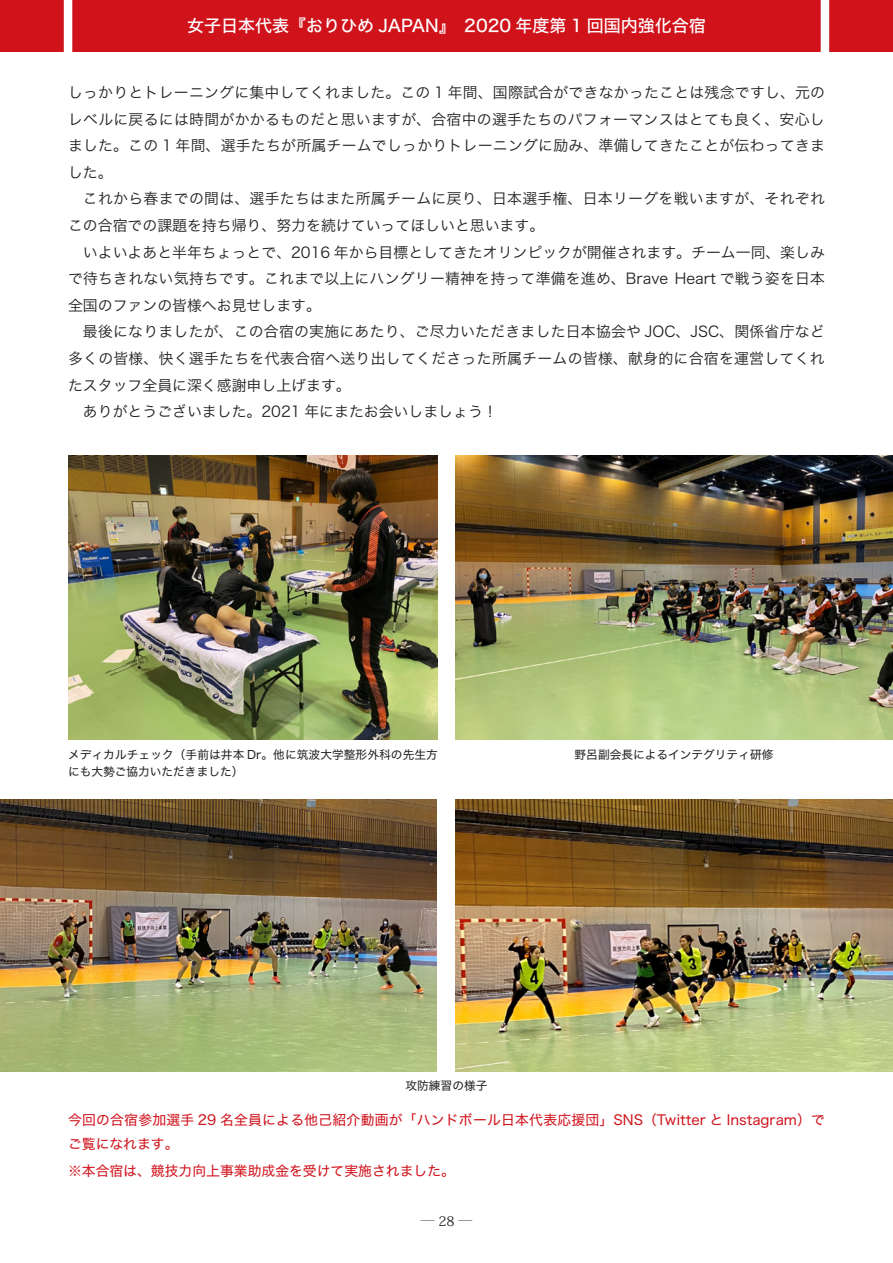
<style>
.page{position:relative;width:893px;height:1263px;background:#fff}
.page>*{position:absolute;margin:0;border:0;box-sizing:border-box;transform-origin:0 0}
.t1{font:16.95px "Hira Kaku Std W5";color:#fff}
.t2{font:14.85px/26.5px "Hira Kaku Std W3";letter-spacing:.015em;color:#231f20;text-align:justify}
.t3{font:13.8px/23.4px "Hira Kaku Std W4";letter-spacing:.02em;color:#d0121b}
.t4{font:13.8px "Hira Kaku Std W4";color:#d0121b}
.t5{font:13.8px "Koz Min Pr 6 N";color:#231f20}
.t6{font:11.7px/17px "Hira Kaku Std W4";color:#231f20}
.s1{font-size:13.35px}
</style>
<div class="page">
<div style="left:0;top:0;width:893px;height:51px;background:#d0121b"></div>
<div style="left:64px;top:0;width:8px;height:55px;background:#fff"></div>
<div style="left:821px;top:0;width:8px;height:54px;background:#fff"></div>
<img style="left:68px;top:455px;width:370px;height:285px">
<img style="left:455px;top:799px;width:438px;height:272px">
<img style="left:0;top:799px;width:437px;height:272px">
<img style="left:455px;top:455px;width:438px;height:285px">
<p class="t1" style="left:187px;top:13px;width:520px">女子日本代表『おりひめ JAPAN』　2020 年度第 1 回国内強化合宿</p>
<p class="t2" style="left:68px;top:79px;width:759px">しっかりとトレーニングに集中してくれました。この 1 年間、国際試合ができなかったことは残念ですし、元のレベルに戻るには時間がかかるものだと思いますが、合宿中の選手たちのパフォーマンスはとても良く、安心しました。この 1 年間、選手たちが所属チームでしっかりトレーニングに励み、準備してきたことが伝わってきました。</p>
<p class="t2" style="left:68px;top:185px;width:758px;text-indent:15px">これから春までの間は、選手たちはまた所属チームに戻り、日本選手権、日本リーグを戦いますが、それぞれこの合宿での課題を持ち帰り、努力を続けていってほしいと思います。</p>
<p class="t2" style="left:68px;top:239px;width:759px;text-indent:15px">いよいよあと半年ちょっとで、2016 年から目標としてきたオリンピックが開催されます。チーム一同、楽しみで待ちきれない気持ちです。これまで以上にハングリー精神を持って準備を進め、Brave Heart で戦う姿を日本全国のファンの皆様へお見せします。</p>
<p class="t2" style="left:68px;top:318px;width:758px;text-indent:15px">最後になりましたが、この合宿の実施にあたり、ご尽力いただきました日本協会や JOC、JSC、関係省庁など多くの皆様、快く選手たちを代表合宿へ送り出してくださった所属チームの皆様、献身的に合宿を運営してくれたスタッフ全員に深く感謝申し上げます。</p>
<p class="t2" style="left:83px;top:398px;width:416px">ありがとうございました。2021 年にまたお会いしましょう！</p>
<p class="t6" style="left:68px;top:746px;width:371px">メディカルチェック（手前は井本 Dr。他に筑波大学整形外科の先生方にも大勢ご協力いただきました）</p>
<p class="t6" style="left:575px;top:746px;width:200px">野呂副会長によるインテグリティ研修</p>
<p class="t6" style="left:406px;top:1077px;width:83px">攻防練習の様子</p>
<p class="t3" style="left:68px;top:1108px;width:758px">今回の合宿参加選手 29 名全員による他己紹介動画が「ハンドボール日本代表応援団」SNS（Twitter と Instagram）でご覧になれます。</p>
<p class="t4" style="left:68px;top:1160px;width:388px">※本合宿は、競技力向上事業助成金を受けて実施されました。</p>
<p class="t5" style="left:421px;top:1213px;width:53px">― <span class="s1">28</span> ―</p>
</div>
